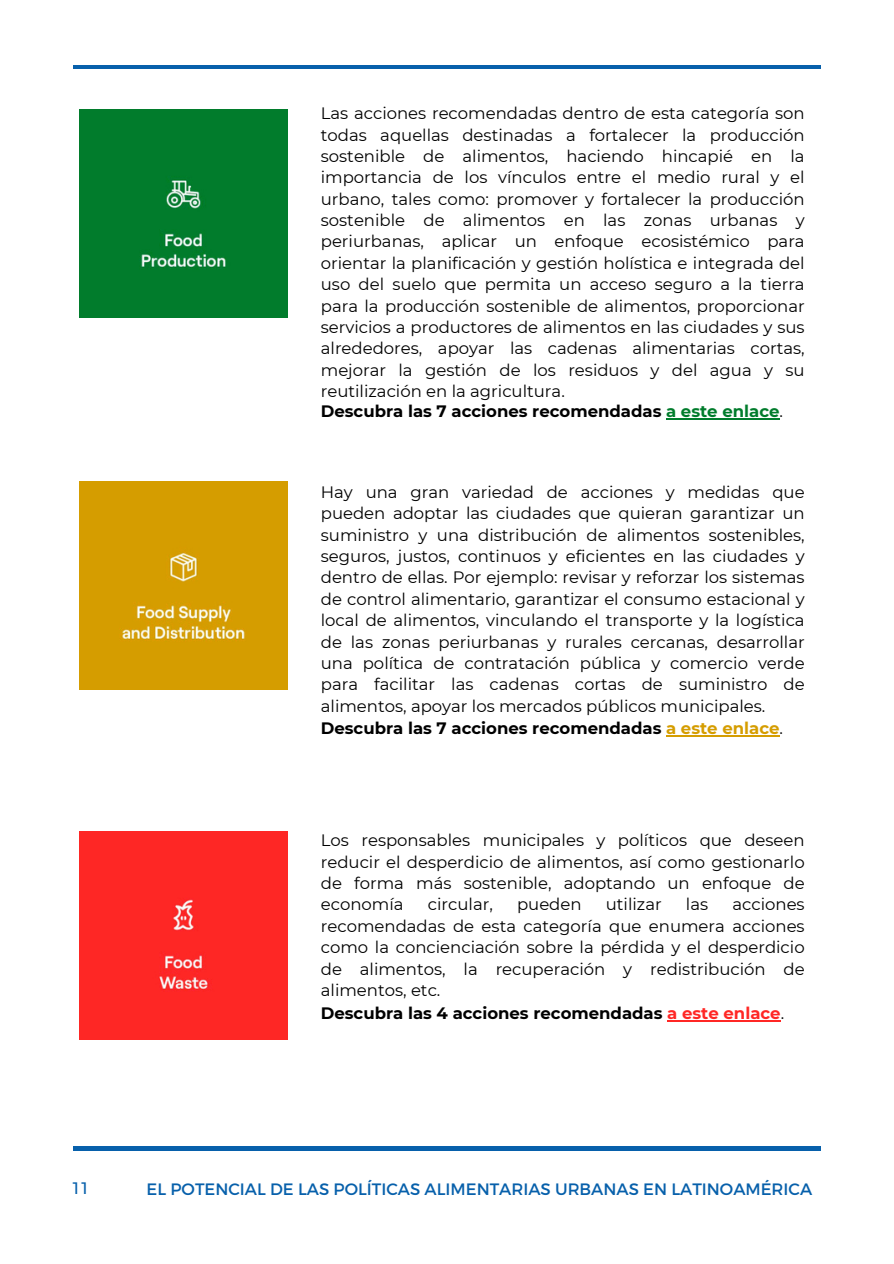
<style>
.page{position:relative;width:894px;height:1264px;background:#fff}
.page>*{position:absolute;margin:0;border:0;box-sizing:border-box;transform-origin:0 0}
.t1{font:16.5px/21.3px "Montserrat";color:#000;text-align:justify}
.t2{font:700 16.5px "Montserrat";color:#000}
.t3{font:16.5px "Montserrat";color:#0760ab}
.t4{font:500 16.5px "Montserrat";color:#0760ab}
.s1{color:#017c2c}
.s2{font-weight:400}
.s3{color:#d59d01}
.s4{color:#ff2725}
</style>
<div class="page">
<hr style="left:73px;top:65px;width:747px;height:3px;background:#0760ab">
<hr style="left:73px;top:1146px;width:747px;height:4px;background:#0760ab">
<div style="left:79px;top:109px;width:208px;height:208px;background:#017c2c"></div>
<div style="left:79px;top:481px;width:208px;height:208px;background:#d59d00"></div>
<div style="left:79px;top:831px;width:208px;height:208px;background:#fe2725"></div>
<hr style="left:666px;top:735px;width:113px;height:1px;background:#d59d01">
<hr style="left:666px;top:418px;width:113px;height:1px;background:#017c2c">
<hr style="left:667px;top:1020px;width:113px;height:1px;background:#ff2725">
<p class="t1" style="left:321px;top:103px;width:485px">Las acciones recomendadas dentro de esta categoría son todas aquellas destinadas a fortalecer la producción sostenible de alimentos, haciendo hincapié en la importancia de los vínculos entre el medio rural y el urbano, tales como: promover y fortalecer la producción sostenible de alimentos en las zonas urbanas y periurbanas, aplicar un enfoque ecosistémico para orientar la planificación y gestión holística e integrada del uso del suelo que permita un acceso seguro a la tierra para la producción sostenible de alimentos, proporcionar servicios a productores de alimentos en las ciudades y sus alrededores, apoyar las cadenas alimentarias cortas, mejorar la gestión de los residuos y del agua y su reutilización en la agricultura.</p>
<p class="t2" style="left:321px;top:401px;width:463px">Descubra las 7 acciones recomendadas <span class="s1">a este enlace</span><span class="s2">.</span></p>
<p class="t1" style="left:321px;top:481px;width:485px">Hay una gran variedad de acciones y medidas que pueden adoptar las ciudades que quieran garantizar un suministro y una distribución de alimentos sostenibles, seguros, justos, continuos y eficientes en las ciudades y dentro de ellas. Por ejemplo: revisar y reforzar los sistemas de control alimentario, garantizar el consumo estacional y local de alimentos, vinculando el transporte y la logística de las zonas periurbanas y rurales cercanas, desarrollar una política de contratación pública y comercio verde para facilitar las cadenas cortas de suministro de alimentos, apoyar los mercados públicos municipales.</p>
<p class="t2" style="left:321px;top:718px;width:463px">Descubra las 7 acciones recomendadas <span class="s3">a este enlace</span><span class="s2">.</span></p>
<p class="t1" style="left:321px;top:829px;width:485px">Los responsables municipales y políticos que deseen reducir el desperdicio de alimentos, así como gestionarlo de forma más sostenible, adoptando un enfoque de economía</p>
<p class="t1" style="left:321px;top:893px;width:485px;text-indent:411px">acciones recomendadas de esta categoría que enumera acciones como la concienciación sobre la pérdida y el desperdicio de alimentos, la recuperación y redistribución de alimentos, etc.</p>
<p class="t1" style="left:427px;top:893px;width:66px">circular,</p>
<p class="t1" style="left:517px;top:893px;width:66px">pueden</p>
<p class="t1" style="left:605px;top:893px;width:57px">utilizar</p>
<p class="t1" style="left:685px;top:893px;width:24px">las</p>
<p class="t2" style="left:321px;top:1003px;width:464px">Descubra las 4 acciones recomendadas <span class="s4">a este enlace</span><span class="s2">.</span></p>
<p class="t4" style="left:73px;top:1178px;width:16px">11</p>
<p class="t3" style="left:147px;top:1178px;width:666px">EL POTENCIAL DE LAS POLÍTICAS ALIMENTARIAS URBANAS EN LATINOAMÉRICA</p>
</div>
